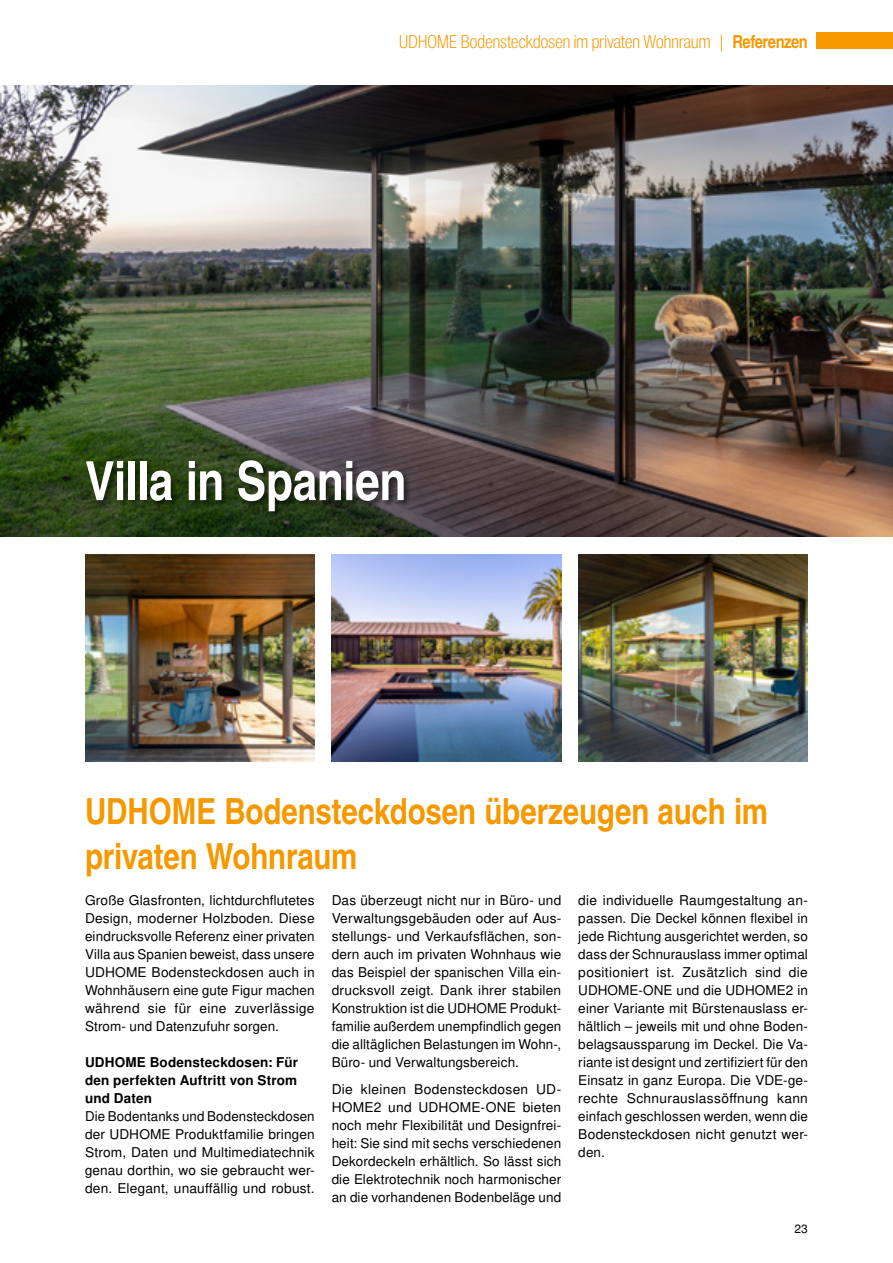
<style>
.page{position:relative;width:893px;height:1263px;background:#fff}
.page>*{position:absolute;margin:0;border:0;box-sizing:border-box;transform-origin:0 0}
.t1{font:700 54px "Nimbus San Con L";letter-spacing:-.01em;color:#fff}
.t2{font:700 36px/45px "Nimbus San Con L";letter-spacing:-.005em;color:#f69800}
.t3{font:300 18px "Nimbus San Con L";letter-spacing:-.03em;color:#f69800}
.t4{font:13.5px/18px "Nimbus San L";letter-spacing:.01em;color:#000;text-align:justify}
.t5{font:700 13.5px/18px "Nimbus San L";letter-spacing:.015em;color:#000;text-align:justify}
.t6{font:12px "Nimbus San L";color:#000}
.s1{font-weight:700}
</style>
<div class="page">
<div style="left:816px;top:32px;width:77px;height:17px;background:#f69800"></div>
<img style="left:0;top:85px;width:893px;height:451px">
<div style="left:85px;top:459px;width:326px;height:60px;background:#000;opacity:.5"></div>
<img style="left:85px;top:554px;width:230px;height:207px">
<img style="left:332px;top:554px;width:229px;height:207px">
<img style="left:578px;top:554px;width:230px;height:207px">
<h3 class="t3" style="left:399px;top:29px;width:411px">UDHOME Bodensteckdosen im privaten Wohnraum | <span class="s1">Referenzen</span></h3>
<h1 class="t1" style="left:85px;top:447px;width:323px">Villa in Spanien</h1>
<h2 class="t2" style="left:85px;top:790px;width:685px">UDHOME Bodensteckdosen überzeugen auch im privaten Wohnraum</h2>
<p class="t4" style="left:85px;top:892px;width:231px">Große Glasfronten, lichtdurchflutetes Design, moderner Holzboden. Diese eindrucksvolle Referenz einer privaten Villa aus Spanien beweist, dass unsere UDHOME Bodensteckdosen auch in Wohnhäusern eine gute Figur machen während sie für eine zuverlässige Strom- und Datenzufuhr sorgen.</p>
<p class="t5" style="left:85px;top:1054px;width:214px">UDHOME Bodensteckdosen: Für den perfekten Auftritt von Strom und Daten</p>
<p class="t4" style="left:85px;top:1108px;width:231px">Die Bodentanks und Bodensteckdosen der UDHOME Produktfamilie bringen Strom, Daten und Multimediatechnik genau dorthin, wo sie gebraucht wer&shy;den. Elegant, unauffällig und robust.</p>
<p class="t4" style="left:332px;top:892px;width:231px">Das überzeugt nicht nur in Büro- und Verwaltungsgebäuden oder auf Aus&shy;stellungs- und Verkaufsflächen, son&shy;dern auch im privaten Wohnhaus wie das Beispiel der spanischen Villa ein&shy;drucksvoll zeigt. Dank ihrer stabilen Konstruktion ist die UDHOME Produkt&shy;familie außerdem unempfindlich gegen die alltäglichen Belastungen im Wohn-, Büro- und Verwaltungsbereich.</p>
<p class="t4" style="left:332px;top:1081px;width:231px">Die kleinen Bodensteckdosen UD-HOME2 und UDHOME-ONE bieten noch mehr Flexibilität und Designfrei&shy;heit: Sie sind mit sechs verschiedenen Dekordeckeln erhältlich. So lässt sich die Elektrotechnik noch harmonischer an die vorhandenen Bodenbeläge und</p>
<p class="t4" style="left:578px;top:892px;width:231px">die individuelle Raumgestaltung an&shy;passen. Die Deckel können flexibel in jede Richtung ausgerichtet werden, so dass der Schnurauslass immer optimal positioniert ist. Zusätzlich sind die UDHOME-ONE und die UDHOME2 in einer Variante mit Bürstenauslass er&shy;hältlich – jeweils mit und ohne Boden&shy;belagsaussparung im Deckel. Die Va&shy;riante ist designt und zertifiziert für den Einsatz in ganz Europa. Die VDE-ge&shy;rechte Schnurauslassöffnung kann einfach geschlossen werden, wenn die Bodensteckdosen nicht genutzt wer&shy;den.</p>
<p class="t6" style="left:794px;top:1222px;width:15px">23</p>
</div>
